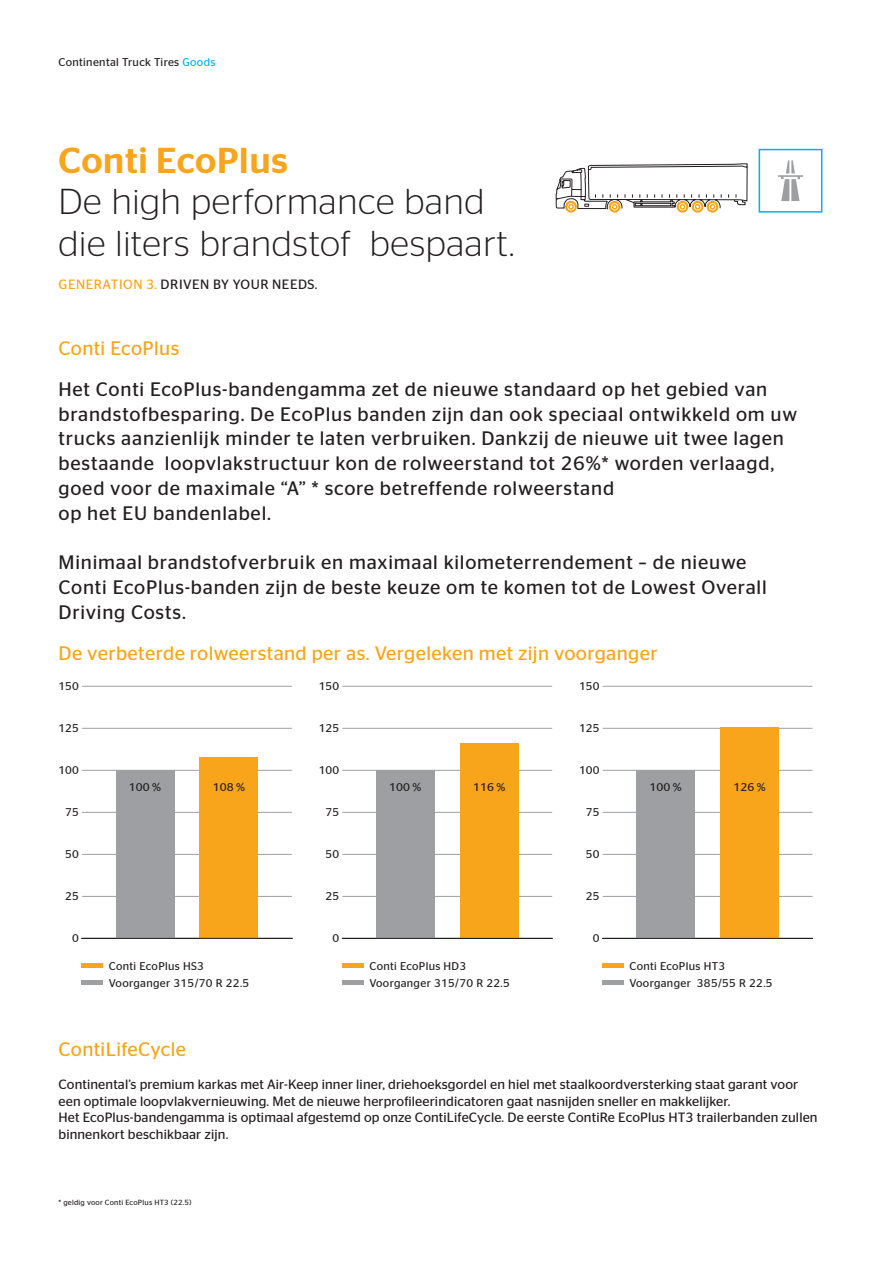
<style>
.page{position:relative;width:881px;height:1263px;background:#fff}
.page>*{position:absolute;margin:0;border:0;box-sizing:border-box;transform-origin:0 0}
.t1{font:300 36px/41.2px "Continental Stag Sans";letter-spacing:.02em;color:#231f20}
.t2{font:500 36px "Continental Stag Sans";letter-spacing:.02em;color:#f9a51b}
.t3{font:19.5px/24.8px "Continental Stag Sans";letter-spacing:.04em;color:#231f20}
.t4{font:19.5px "Continental Stag Sans";letter-spacing:.02em;color:#f9a51b}
.t5{font:13.5px/16.5px "Continental Stag Sans";letter-spacing:.01em;color:#231f20}
.t6{font:13.5px "Continental Stag Sans";letter-spacing:.04em;color:#231f20}
.t7{font:11.25px/16.5px "Continental Stag Sans";letter-spacing:.03em;color:#231f20}
.t8{font:7.5px "Continental Stag Sans";letter-spacing:.03em;color:#231f20}
.s1{color:#00b2eb}
.s2{color:#f9a51b}
</style>
<div class="page">
<svg style="left:778px;top:160px;width:24px;height:41px"></svg>
<div style="left:758px;top:149px;width:64px;height:64px;border:2px solid #00b2eb"></div>
<hr style="left:82px;top:896px;width:210px;height:1px;background:#9d9fa2">
<hr style="left:82px;top:854px;width:210px;height:1px;background:#9d9fa2">
<hr style="left:82px;top:812px;width:210px;height:1px;background:#9d9fa2">
<hr style="left:82px;top:770px;width:210px;height:1px;background:#9d9fa2">
<hr style="left:82px;top:728px;width:210px;height:1px;background:#9d9fa2">
<hr style="left:82px;top:686px;width:210px;height:1px;background:#9d9fa2">
<div style="left:199px;top:757px;width:59px;height:181px;background:#f9a51b"></div>
<div style="left:116px;top:770px;width:58px;height:168px;background:#9d9fa2"></div>
<hr style="left:82px;top:938px;width:210px;height:1px;background:#231f20">
<div style="left:82px;top:963px;width:21px;height:5px;background:#f9a51b"></div>
<hr style="left:82px;top:980px;width:21px;height:4px;background:#9d9fa2">
<hr style="left:602px;top:896px;width:210px;height:1px;background:#9d9fa2">
<hr style="left:602px;top:854px;width:210px;height:1px;background:#9d9fa2">
<hr style="left:602px;top:812px;width:210px;height:1px;background:#9d9fa2">
<hr style="left:602px;top:770px;width:210px;height:1px;background:#9d9fa2">
<hr style="left:602px;top:728px;width:210px;height:1px;background:#9d9fa2">
<hr style="left:602px;top:686px;width:210px;height:1px;background:#9d9fa2">
<div style="left:720px;top:727px;width:58px;height:211px;background:#f9a51b"></div>
<div style="left:636px;top:770px;width:58px;height:168px;background:#9d9fa2"></div>
<hr style="left:602px;top:938px;width:210px;height:1px;background:#231f20">
<div style="left:602px;top:963px;width:21px;height:5px;background:#f9a51b"></div>
<hr style="left:602px;top:980px;width:21px;height:4px;background:#9d9fa2">
<hr style="left:342px;top:896px;width:210px;height:1px;background:#9d9fa2">
<hr style="left:342px;top:854px;width:210px;height:1px;background:#9d9fa2">
<hr style="left:342px;top:812px;width:210px;height:1px;background:#9d9fa2">
<hr style="left:342px;top:770px;width:210px;height:1px;background:#9d9fa2">
<hr style="left:342px;top:728px;width:210px;height:1px;background:#9d9fa2">
<hr style="left:342px;top:686px;width:210px;height:1px;background:#9d9fa2">
<div style="left:459px;top:743px;width:59px;height:195px;background:#f9a51b"></div>
<div style="left:376px;top:770px;width:58px;height:168px;background:#9d9fa2"></div>
<hr style="left:342px;top:938px;width:210px;height:1px;background:#231f20">
<div style="left:342px;top:963px;width:21px;height:5px;background:#f9a51b"></div>
<hr style="left:342px;top:980px;width:21px;height:4px;background:#9d9fa2">
<svg style="left:555px;top:163px;width:192px;height:50px"></svg>
<p class="t7" style="left:58px;top:54px;width:158px">Continental Truck Tires <span class="s1">Goods</span></p>
<h1 class="t2" style="left:58px;top:140px;width:231px">Conti EcoPlus</h1>
<h1 class="t1" style="left:58px;top:181px;width:457px">De high performance band die liters brandstof bespaart.</h1>
<p class="t6" style="left:59px;top:276px;width:260px"><span class="s2">GENERATION 3.</span> DRIVEN BY YOUR NEEDS.</p>
<p class="t4" style="left:58px;top:337px;width:122px">Conti EcoPlus</p>
<p class="t3" style="left:58px;top:377px;width:740px">Het Conti EcoPlus-bandengamma zet de nieuwe standaard op het gebied van brandstofbesparing. De EcoPlus banden zijn dan ook speciaal ontwikkeld om uw trucks aanzienlijk minder te laten verbruiken. Dankzij de nieuwe uit twee lagen bestaande loopvlakstructuur kon de rolweerstand tot 26%* worden verlaagd, goed voor de maximale “A” * score betreffende rolweerstand<br>op het EU bandenlabel.</p>
<p class="t3" style="left:58px;top:550px;width:709px">Minimaal brandstofverbruik en maximaal kilometerrendement – de nieuwe<br>Conti EcoPlus-banden zijn de beste keuze om te komen tot de Lowest Overall<br>Driving Costs.</p>
<p class="t4" style="left:58px;top:642px;width:600px">De verbeterde rolweerstand per as. Vergeleken met zijn voorganger</p>
<p class="t7" style="left:58px;top:678px;width:22px">150</p>
<p class="t7" style="left:319px;top:678px;width:22px">150</p>
<p class="t7" style="left:579px;top:678px;width:22px">150</p>
<p class="t7" style="left:58px;top:720px;width:22px">125</p>
<p class="t7" style="left:319px;top:720px;width:22px">125</p>
<p class="t7" style="left:579px;top:720px;width:22px">125</p>
<p class="t7" style="left:58px;top:762px;width:22px">100</p>
<p class="t7" style="left:319px;top:762px;width:22px">100</p>
<p class="t7" style="left:579px;top:762px;width:22px">100</p>
<p class="t7" style="left:129px;top:779px;width:34px">100 %</p>
<p class="t7" style="left:213px;top:779px;width:34px">108 %</p>
<p class="t7" style="left:389px;top:779px;width:34px">100 %</p>
<p class="t7" style="left:473px;top:779px;width:34px">116 %</p>
<p class="t7" style="left:649px;top:779px;width:34px">100 %</p>
<p class="t7" style="left:733px;top:779px;width:34px">126 %</p>
<p class="t7" style="left:65px;top:804px;width:15px">75</p>
<p class="t7" style="left:325px;top:804px;width:15px">75</p>
<p class="t7" style="left:585px;top:804px;width:15px">75</p>
<p class="t7" style="left:65px;top:846px;width:15px">50</p>
<p class="t7" style="left:325px;top:846px;width:15px">50</p>
<p class="t7" style="left:585px;top:846px;width:15px">50</p>
<p class="t7" style="left:65px;top:888px;width:15px">25</p>
<p class="t7" style="left:325px;top:888px;width:15px">25</p>
<p class="t7" style="left:585px;top:888px;width:15px">25</p>
<p class="t7" style="left:72px;top:930px;width:8px">0</p>
<p class="t7" style="left:332px;top:930px;width:8px">0</p>
<p class="t7" style="left:592px;top:930px;width:8px">0</p>
<p class="t7" style="left:109px;top:958px;width:142px">Conti EcoPlus HS3<br>Voorganger 315/70 R 22.5</p>
<p class="t7" style="left:369px;top:958px;width:142px">Conti EcoPlus HD3<br>Voorganger 315/70 R 22.5</p>
<p class="t7" style="left:629px;top:958px;width:145px">Conti EcoPlus HT3<br>Voorganger 385/55 R 22.5</p>
<p class="t4" style="left:58px;top:1038px;width:129px">ContiLifeCycle</p>
<p class="t5" style="left:58px;top:1076px;width:760px">Continental’s premium karkas met Air-Keep inner liner, driehoeksgordel en hiel met staalkoordversterking staat garant voor een optimale loopvlakvernieuwing. Met de nieuwe herprofileerindicatoren gaat nasnijden sneller en makkelijker.<br>Het EcoPlus-bandengamma is optimaal afgestemd op onze ContiLifeCycle. De eerste ContiRe EcoPlus HT3 trailerbanden zullen binnenkort beschikbaar zijn.</p>
<p class="t8" style="left:58px;top:1198px;width:135px">* geldig voor Conti EcoPlus HT3 (22.5)</p>
</div>
